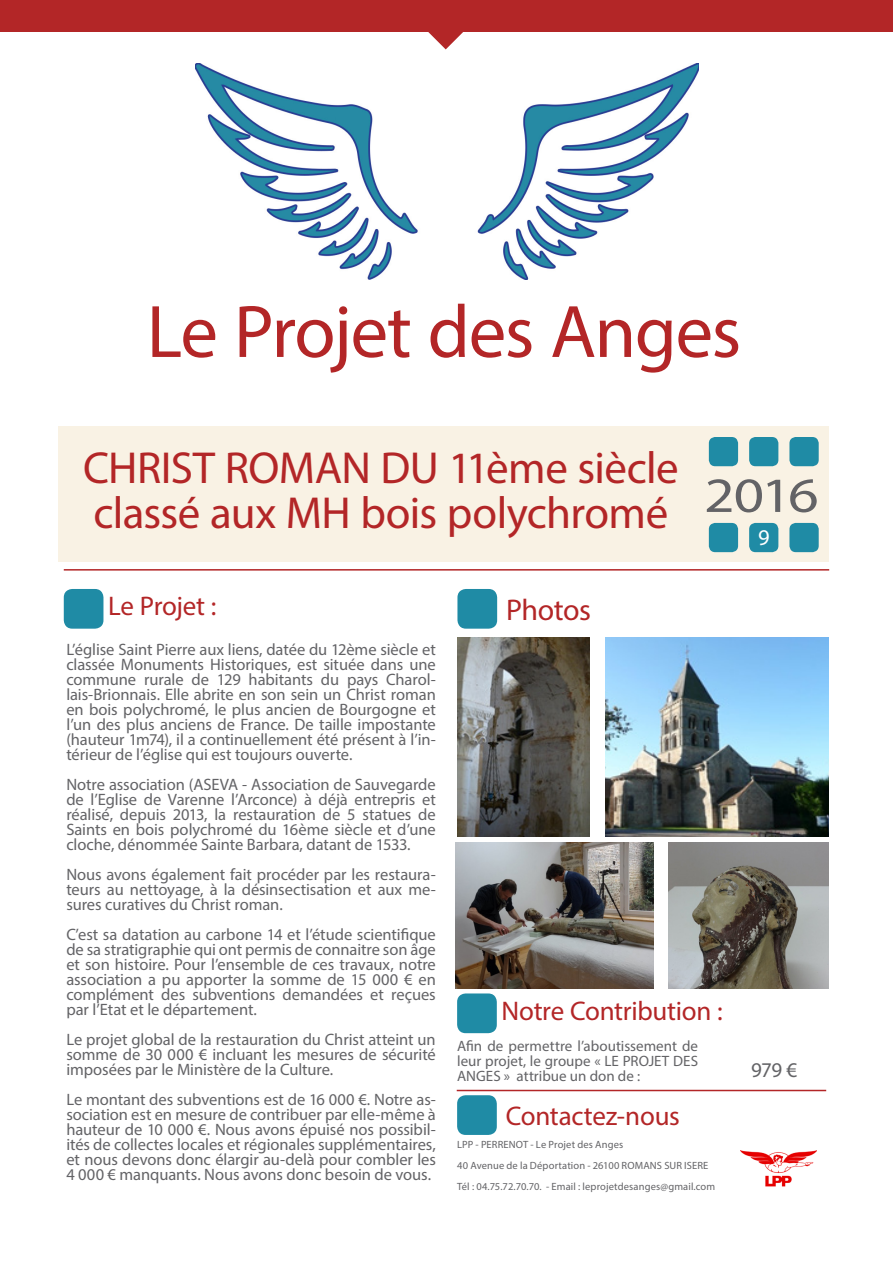
<style>
.page{position:relative;width:893px;height:1263px;background:#fff}
.page>*{position:absolute;margin:0;border:0;box-sizing:border-box;transform-origin:0 0}
.t1{font:75px "Myriad Pro";letter-spacing:-.02em;color:#b32627}
.t2{font:49.5px "Myriad Pro";color:#636366;scale:1.2 1}
.t3{font:45px/45px "Myriad Pro";letter-spacing:-.015em;color:#b32627}
.t4{font:30px "Myriad Pro";letter-spacing:-.015em;color:#b32627}
.t5{font:27px "Myriad Pro";letter-spacing:-.01em;color:#b32627}
.t6{font:22.5px "Myriad Pro";color:#fff}
.t7{font:21px "Myriad Pro";color:#636366}
.t8{font:16.5px/15px "Myriad Pro";letter-spacing:-.005em;color:#636366;text-align:justify}
.t9{font:15px/15px "Myriad Pro";color:#636366;text-align:justify}
.t10{font:10.5px/21px "Myriad Pro";letter-spacing:.01em;color:#636366}
</style>
<div class="page">
<div style="left:58px;top:426px;width:771px;height:136px;background:#f9f2e4"></div>
<div style="left:0;top:0;width:893px;height:32px;background:#b32627"></div>
<svg style="left:428px;top:32px;width:35px;height:17px"></svg>
<hr style="left:64px;top:569px;width:765px;height:2px;background:#b32627">
<div style="left:64px;top:589px;width:39px;height:40px;background:#1f8ba5;border-radius:9px"></div>
<div style="left:457px;top:589px;width:40px;height:40px;background:#1f8ba5;border-radius:9px"></div>
<div style="left:457px;top:1095px;width:40px;height:40px;background:#1f8ba5;border-radius:9px"></div>
<div style="left:709px;top:437px;width:29px;height:29px;background:#1f8ba5;border-radius:6px"></div>
<div style="left:749px;top:437px;width:29px;height:29px;background:#1f8ba5;border-radius:6px"></div>
<div style="left:789px;top:437px;width:30px;height:29px;background:#1f8ba5;border-radius:6px"></div>
<div style="left:709px;top:523px;width:29px;height:29px;background:#1f8ba5;border-radius:6px"></div>
<div style="left:749px;top:523px;width:29px;height:29px;background:#1f8ba5;border-radius:6px"></div>
<div style="left:789px;top:523px;width:30px;height:29px;background:#1f8ba5;border-radius:6px"></div>
<img style="left:740px;top:1150px;width:77px;height:37px">
<img style="left:195px;top:64px;width:503px;height:216px">
<div style="left:457px;top:993px;width:40px;height:40px;background:#1f8ba5;border-radius:9px"></div>
<img style="left:606px;top:637px;width:222px;height:199px">
<img style="left:457px;top:637px;width:133px;height:199px">
<img style="left:456px;top:843px;width:197px;height:145px">
<img style="left:668px;top:843px;width:161px;height:145px">
<hr style="left:457px;top:1090px;width:369px;height:1px;background:#b32627">
<h1 class="t1" style="left:147px;top:285px;width:596px">Le Projet des Anges</h1>
<h3 class="t3" style="left:83px;top:444px;width:597px">CHRIST ROMAN DU 11ème siècle classé aux MH bois polychromé</h3>
<h3 class="t5" style="left:108px;top:589px;width:110px">Le Projet :</h3>
<h3 class="t4" style="left:506px;top:592px;width:86px">Photos</h3>
<h2 class="t2" style="left:704px;top:465px;width:97px">2016</h2>
<h3 class="t6" style="left:758px;top:523px;width:13px">9</h3>
<p class="t8" style="left:66px;top:642px;width:371px">L’église Saint Pierre aux liens, datée du 12ème siècle et classée Monuments Historiques, est située dans une commune rurale de 129 habitants du pays Charol&shy;lais-Brionnais. Elle abrite en son sein un Christ roman en bois polychromé, le plus ancien de Bourgogne et l’un des plus anciens de France. De taille impostante (hauteur 1m74), il a continuellement été présent à l’in&shy;térieur de l’église qui est toujours ouverte.</p>
<p class="t8" style="left:66px;top:777px;width:371px">Notre association (ASEVA - Association de Sauvegarde de l’Eglise de Varenne l’Arconce) à déjà entrepris et réalisé, depuis 2013, la restauration de 5 statues de Saints en bois polychromé du 16ème siècle et d’une cloche, dénommée Sainte Barbara, datant de 1533.</p>
<p class="t8" style="left:66px;top:867px;width:371px">Nous avons également fait procéder par les restaura&shy;teurs au nettoyage, à la désinsectisation et aux me&shy;sures curatives du Christ roman.</p>
<p class="t8" style="left:66px;top:927px;width:371px">C’est sa datation au carbone 14 et l’étude scientifique de sa stratigraphie qui ont permis de connaitre son âge et son histoire. Pour l’ensemble de ces travaux, notre association a pu apporter la somme de 15 000 € en complément des subventions demandées et reçues par l’Etat et le département.</p>
<p class="t8" style="left:66px;top:1032px;width:371px">Le projet global de la restauration du Christ atteint un somme de 30 000 € incluant les mesures de sécurité imposées par le Ministère de la Culture.</p>
<p class="t8" style="left:66px;top:1092px;width:371px">Le montant des subventions est de 16 000 €. Notre as&shy;sociation est en mesure de contribuer par elle-même à hauteur de 10 000 €. Nous avons épuisé nos possibil&shy;ités de collectes locales et régionales supplémentaires, et nous devons donc élargir au-delà pour combler les 4 000 € manquants. Nous avons donc besoin de vous.</p>
<h3 class="t5" style="left:502px;top:994px;width:223px">Notre Contribution :</h3>
<p class="t9" style="left:457px;top:1039px;width:242px">Afin de permettre l’aboutissement de leur projet, le groupe « LE PROJET DES ANGES » attribue un don de :</p>
<h3 class="t5" style="left:506px;top:1099px;width:176px">Contactez-nous</h3>
<p class="t10" style="left:457px;top:1134px;width:260px">LPP - PERRENOT - Le Projet des Anges<br>40 Avenue de la Déportation - 26100 ROMANS SUR ISERE<br>Tél : 04.75.72.70.70. - Email : leprojetdesanges@gmail.com</p>
<p class="t7" style="left:751px;top:1057px;width:48px">979 €</p>
</div>
